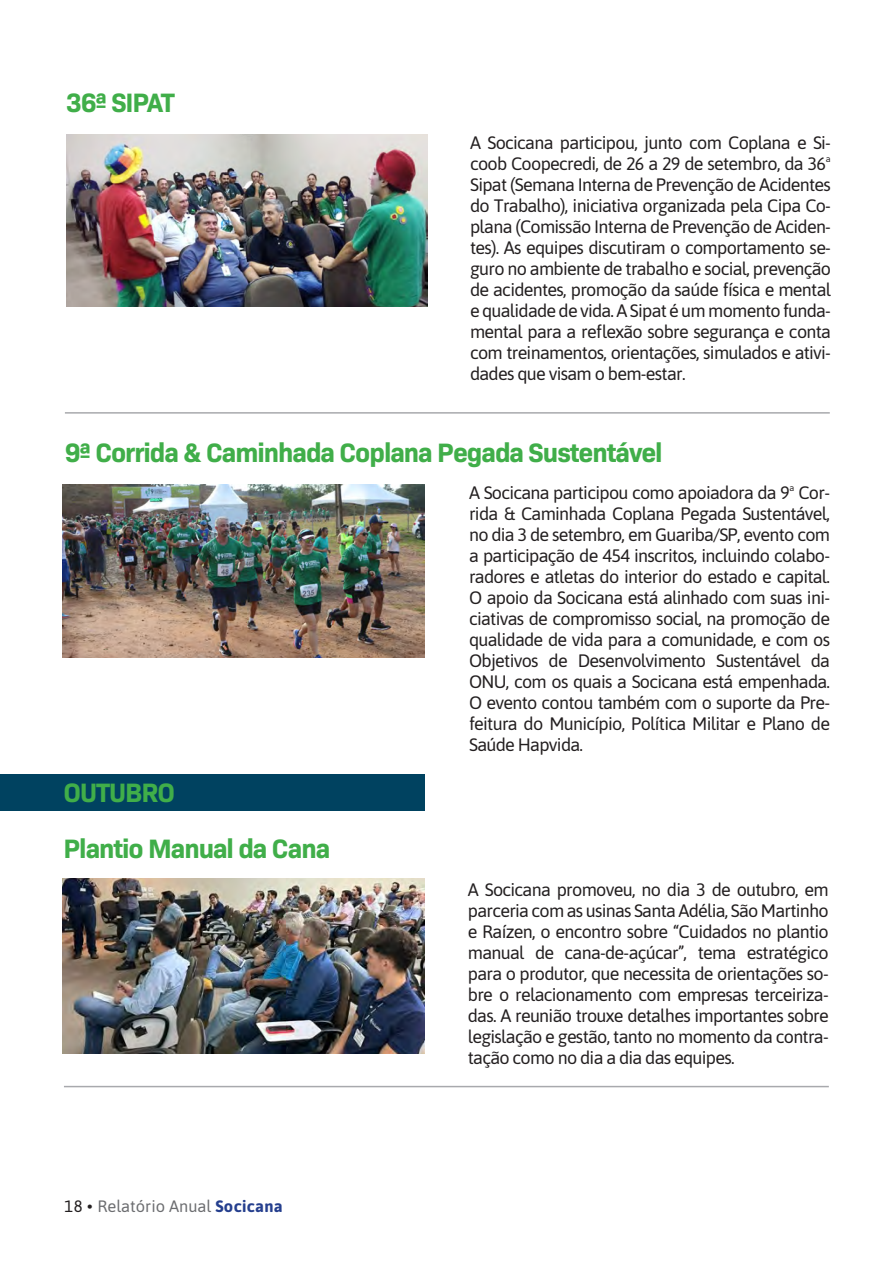
<style>
.page{position:relative;width:893px;height:1263px;background:#fff}
.page>*{position:absolute;margin:0;border:0;box-sizing:border-box;transform-origin:0 0}
.t1{font:700 27px "Bio Sans";letter-spacing:-.04em;color:#40ae49}
.t2{font:18px/21px "Asap";letter-spacing:-.04em;color:#231f20;text-align:justify}
.t3{font:16.5px "Asap";color:#6c6d70}
.s1{color:#231f20}
.s2{font-weight:700;color:#253f8e}
</style>
<div class="page">
<img style="left:63px;top:879px;width:361px;height:175px">
<div style="left:0;top:774px;width:424px;height:37px;background:#004260"></div>
<img style="left:63px;top:485px;width:361px;height:172px">
<hr style="left:64px;top:1086px;width:765px;height:1px;background:#a8a9ad">
<hr style="left:65px;top:412px;width:765px;height:2px;background:#a8a9ad">
<img style="left:66px;top:135px;width:361px;height:171px">
<p class="t1" style="left:66px;top:82px;width:111px">36ª SIPAT</p>
<p class="t2" style="left:470px;top:131px;width:363px">A Socicana participou, junto com Coplana e Si&shy;coob Coopecredi, de 26 a 29 de setembro, da 36ª Sipat (Semana Interna de Prevenção de Acidentes do Trabalho), iniciativa organizada pela Cipa Co&shy;plana (Comissão Interna de Prevenção de Aciden&shy;tes). As equipes discutiram o comportamento se&shy;guro no ambiente de trabalho e social, prevenção de acidentes, promoção da saúde física e mental e qualidade de vida. A Sipat é um momento funda&shy;mental para a reflexão sobre segurança e conta com treinamentos, orientações, simulados e ativi&shy;dades que visam o bem-estar.</p>
<p class="t1" style="left:65px;top:432px;width:599px">9ª Corrida &amp; Caminhada Coplana Pegada Sustentável</p>
<p class="t1" style="left:64px;top:772px;width:113px">OUTUBRO</p>
<p class="t1" style="left:64px;top:828px;width:268px">Plantio Manual da Cana</p>
<p class="t3" style="left:65px;top:1194px;width:220px"><span class="s1">18 •</span> Relatório Anual <span class="s2">Socicana</span></p>
<p class="t2" style="left:469px;top:481px;width:363px">A Socicana participou como apoiadora da 9ª Cor&shy;rida &amp; Caminhada Coplana Pegada Sustentável, no dia 3 de setembro, em Guariba/SP, evento com a participação de 454 inscritos, incluindo colabo&shy;radores e atletas do interior do estado e capital.<br>O apoio da Socicana está alinhado com suas ini&shy;ciativas de compromisso social, na promoção de qualidade de vida para a comunidade, e com os Objetivos de Desenvolvimento Sustentável da ONU, com os quais a Socicana está empenhada.<br>O evento contou também com o suporte da Pre&shy;feitura do Município, Política Militar e Plano de Saúde Hapvida.</p>
<p class="t2" style="left:468px;top:878px;width:363px">A Socicana promoveu, no dia 3 de outubro, em parceria com as usinas Santa Adélia, São Martinho e Raízen, o encontro sobre “Cuidados no plantio manual de cana-de-açúcar”, tema estratégico para o produtor, que necessita de orientações so&shy;bre o relacionamento com empresas terceiriza&shy;das. A reunião trouxe detalhes importantes sobre legislação e gestão, tanto no momento da contra&shy;tação como no dia a dia das equipes.</p>
</div>
